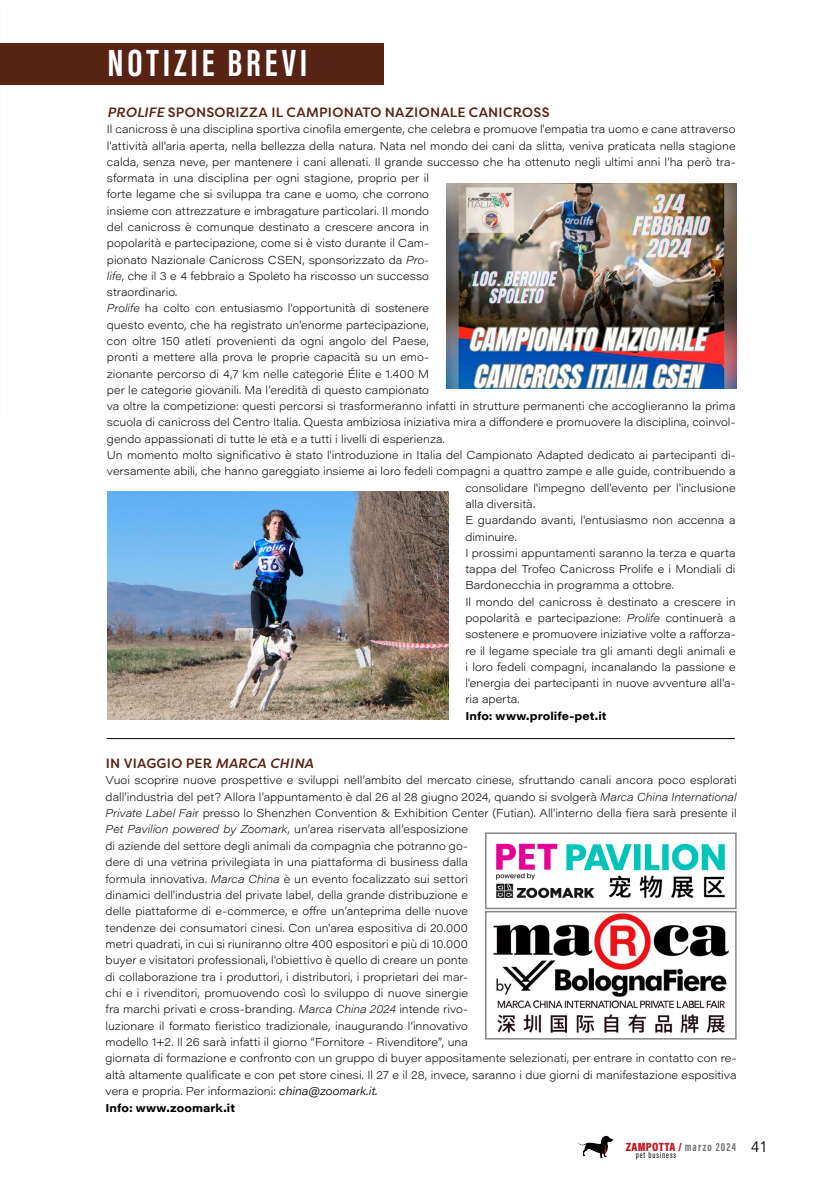
<style>
.page{position:relative;width:821px;height:1200px;background:#fff}
.page>*{position:absolute;margin:0;border:0;box-sizing:border-box;transform-origin:0 0}
.t1{font:700 39px "Acumin Pro Extra Cond";letter-spacing:.1em;color:#fff}
.t2{font:500 13.5px "Filson Pro";letter-spacing:.02em;color:#572315}
.t3{font:900 12px "Acumin Pro Cond";letter-spacing:.025em;color:#be1622}
.t4{font:200 11.25px/16.4px "Acumin Pro Wide";color:#000}
.t5{font:700 11.25px "Acumin Pro Wide";letter-spacing:.01em;color:#000}
.t6{font:9px "Acumin Pro Extra Cond";letter-spacing:.1em;color:#000}
.s1{font-style:italic}
.s2{font-weight:300;font-style:italic}
.s3{font-weight:700}
.s4{font-family:"Acumin Pro Extra Cond";font-weight:700;color:#706f6f}
.s5{font-family:"Avenir";font-weight:400;font-size:15px;color:#000}
</style>
<div class="page">
<svg style="left:578px;top:1135px;width:36px;height:23px"></svg>
<div style="left:0;top:43px;width:383px;height:42px;background:#572315"></div>
<hr style="left:106px;top:738px;width:629px;height:1px;background:#000">
<img style="left:496px;top:843px;width:229px;height:56px">
<div style="left:485px;top:832px;width:251px;height:77px;border:2px solid #878787"></div>
<img style="left:493px;top:913px;width:236px;height:120px">
<div style="left:485px;top:910px;width:251px;height:129px;border:2px solid #878787"></div>
<img style="left:446px;top:184px;width:290px;height:204px">
<img style="left:107px;top:491px;width:341px;height:228px">
<h1 class="t1" style="left:107px;top:39px;width:201px">NOTIZIE BREVI</h1>
<p class="t2" style="left:107px;top:103px;width:444px"><span class="s1">PROLIFE</span> SPONSORIZZA IL CAMPIONATO NAZIONALE CANICROSS</p>
<p class="t4" style="left:107px;top:120px;width:630px">Il canicross è una disciplina sportiva cinofila emergente, che celebra e promuove l'empatia tra uomo e cane attraverso</p>
<p class="t4" style="left:107px;top:137px;width:630px">l'attività all'aria aperta, nella bellezza della natura. Nata nel mondo dei cani da slitta, veniva praticata nella stagione</p>
<p class="t4" style="left:107px;top:153px;width:630px">calda, senza neve, per mantenere i cani allenati. Il grande successo che ha ottenuto negli ultimi anni l’ha però tra-</p>
<p class="t4" style="left:107px;top:169px;width:324px">sformata in una disciplina per ogni stagione, proprio per il</p>
<p class="t4" style="left:107px;top:186px;width:324px">forte legame che si sviluppa tra cane e uomo, che corrono</p>
<p class="t4" style="left:107px;top:202px;width:323px">insieme con attrezzature e imbragature particolari. Il mondo</p>
<p class="t4" style="left:107px;top:218px;width:323px">del canicross è comunque destinato a crescere ancora in</p>
<p class="t4" style="left:107px;top:234px;width:323px">popolarità e partecipazione, come si è visto durante il Cam-</p>
<p class="t4" style="left:107px;top:251px;width:323px">pionato Nazionale Canicross CSEN, sponsorizzato da <span class="s1">Pro-</span></p>
<p class="t4" style="left:107px;top:267px;width:324px"><span class="s1">life</span>, che il 3 e 4 febbraio a Spoleto ha riscosso un successo</p>
<p class="t4" style="left:107px;top:283px;width:72px">straordinario.</p>
<p class="t4" style="left:107px;top:300px;width:324px"><span class="s1">Prolife</span> ha colto con entusiasmo l'opportunità di sostenere</p>
<p class="t4" style="left:107px;top:316px;width:323px">questo evento, che ha registrato un'enorme partecipazione,</p>
<p class="t4" style="left:107px;top:332px;width:324px">con oltre 150 atleti provenienti da ogni angolo del Paese,</p>
<p class="t4" style="left:107px;top:348px;width:323px">pronti a mettere alla prova le proprie capacità su un emo-</p>
<p class="t4" style="left:107px;top:365px;width:324px">zionante percorso di 4,7 km nelle categorie Élite e 1.400 M</p>
<p class="t4" style="left:107px;top:381px;width:323px">per le categorie giovanili. Ma l’eredità di questo campionato</p>
<p class="t4" style="left:107px;top:397px;width:630px">va oltre la competizione: questi percorsi si trasformeranno infatti in strutture permanenti che accoglieranno la prima</p>
<p class="t4" style="left:107px;top:414px;width:630px">scuola di canicross del Centro Italia. Questa ambiziosa iniziativa mira a diffondere e promuovere la disciplina, coinvol-</p>
<p class="t4" style="left:107px;top:430px;width:339px">gendo appassionati di tutte le età e a tutti i livelli di esperienza.</p>
<p class="t4" style="left:107px;top:446px;width:630px">Un momento molto significativo è stato l'introduzione in Italia del Campionato Adapted dedicato ai partecipanti di-</p>
<p class="t4" style="left:107px;top:462px;width:630px">versamente abili, che hanno gareggiato insieme ai loro fedeli compagni a quattro zampe e alle guide, contribuendo a</p>
<p class="t4" style="left:465px;top:479px;width:272px">consolidare l'impegno dell'evento per l'inclusione</p>
<p class="t4" style="left:465px;top:495px;width:71px">alla diversità.</p>
<p class="t4" style="left:465px;top:511px;width:272px">E guardando avanti, l'entusiasmo non accenna a</p>
<p class="t4" style="left:465px;top:527px;width:53px">diminuire.</p>
<p class="t4" style="left:465px;top:544px;width:272px">I prossimi appuntamenti saranno la terza e quarta</p>
<p class="t4" style="left:465px;top:560px;width:272px">tappa del Trofeo Canicross Prolife e i Mondiali di</p>
<p class="t4" style="left:465px;top:576px;width:210px">Bardonecchia in programma a ottobre.</p>
<p class="t4" style="left:465px;top:593px;width:272px">Il mondo del canicross è destinato a crescere in</p>
<p class="t4" style="left:465px;top:609px;width:272px">popolarità e partecipazione: <span class="s1">Prolife</span> continuerà a</p>
<p class="t4" style="left:465px;top:625px;width:272px">sostenere e promuovere iniziative volte a rafforza-</p>
<p class="t4" style="left:465px;top:641px;width:272px">re il legame speciale tra gli amanti degli animali e</p>
<p class="t4" style="left:465px;top:658px;width:272px">i loro fedeli compagni, incanalando la passione e</p>
<p class="t4" style="left:465px;top:674px;width:272px">l'energia dei partecipanti in nuove avventure all'a-</p>
<p class="t4" style="left:465px;top:690px;width:56px">ria aperta.</p>
<p class="t5" style="left:465px;top:707px;width:143px">Info: www.prolife-pet.it</p>
<p class="t2" style="left:106px;top:753px;width:209px">IN VIAGGIO PER <span class="s1">MARCA CHINA</span></p>
<p class="t4" style="left:106px;top:771px;width:632px">Vuoi scoprire nuove prospettive e sviluppi nell’ambito del mercato cinese, sfruttando canali ancora poco esplorati dall’industria del pet? Allora l’appuntamento è dal 26 al 28 giugno 2024, quando si svolgerà <span class="s1">Marca China International Private Label Fai</span>r presso lo Shenzhen Convention &amp; Exhibition Center (Futian). All'interno della fiera sarà presente il <span class="s1">Pet Pavilion powered by Zoomark</span>, un’area riservata all’esposizione<br>di aziende del settore degli animali da compagnia che potranno go-<br>dere di una vetrina privilegiata in una piattaforma di business dalla<br>formula innovativa. <span class="s1">Marca China</span> è un evento focalizzato sui settori<br>dinamici dell'industria del private label, della grande distribuzione e<br>delle piattaforme di e-commerce, e offre un’anteprima delle nuove<br>tendenze dei consumatori cinesi. Con un'area espositiva di 20.000<br>metri quadrati, in cui si riuniranno oltre 400 espositori e più di 10.000<br>buyer e visitatori professionali, l'obiettivo è quello di creare un ponte<br>di collaborazione tra i produttori, i distributori, i proprietari dei mar-<br>chi e i rivenditori, promuovendo così lo sviluppo di nuove sinergie<br>fra marchi privati e cross-branding. <span class="s1">Marca China 2024</span> intende rivo-<br>luzionare il formato fieristico tradizionale, inaugurando l’innovativo<br>modello 1+2. Il 26 sarà infatti il giorno “Fornitore - Rivenditore”, una<br>giornata di formazione e confronto con un gruppo di buyer appositamente selezionati, per entrare in contatto con re&shy;altà altamente qualificate e con pet store cinesi. Il 27 e il 28, invece, saranno i due giorni di manifestazione espositiva vera e propria. Per informazioni: <span class="s2">china@zoomark.it.<br></span><span class="s3">Info: www.zoomark.it</span></p>
<p class="t3" style="left:625px;top:1138px;width:143px">ZAMPOTTA / <span class="s4">marzo 2024</span> <span class="s5">41</span></p>
<p class="t6" style="left:636px;top:1148px;width:42px">pet business</p>
</div>
